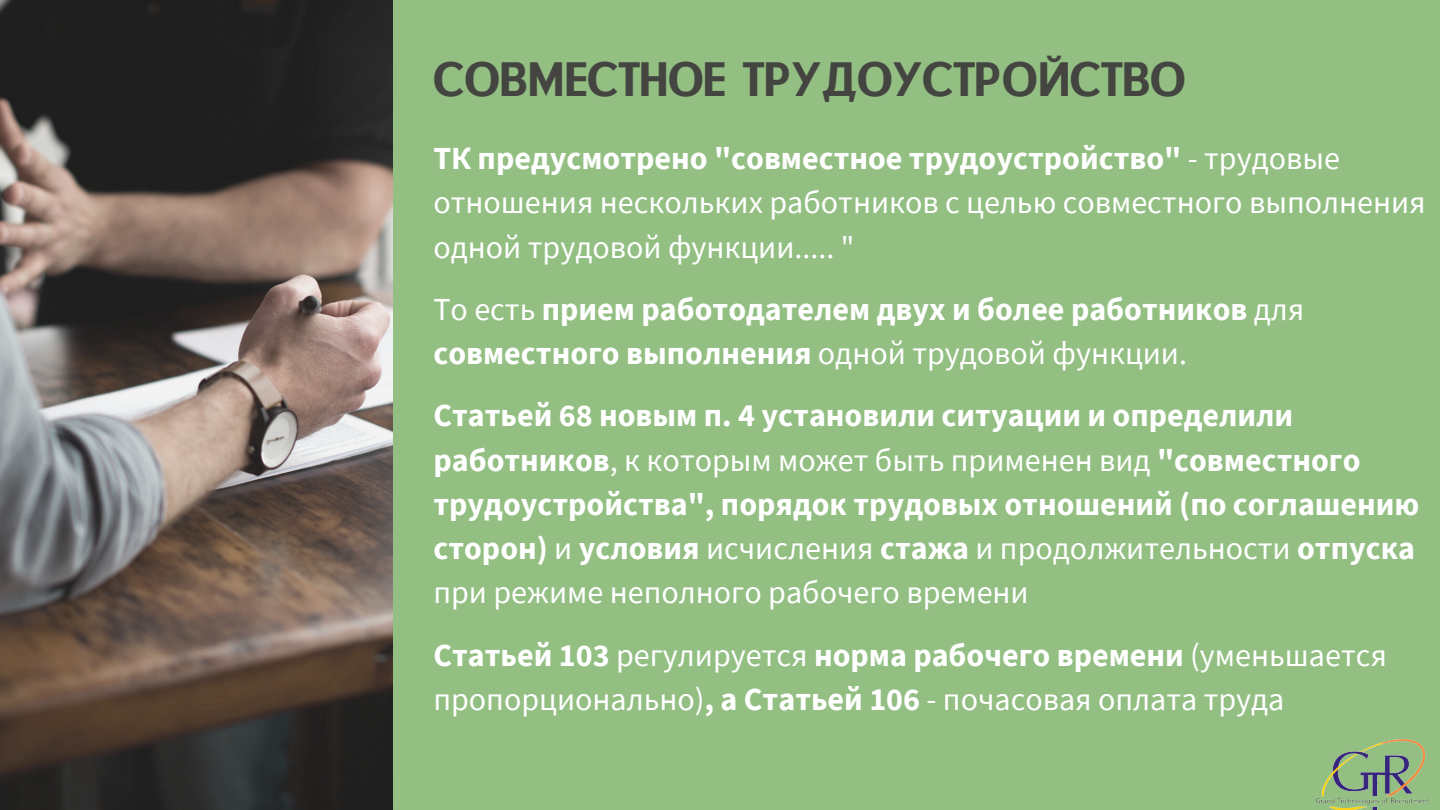
<style>
.page{position:relative;width:1440px;height:810px;background:#fff}
.page>*{position:absolute;margin:0;border:0;box-sizing:border-box;transform-origin:0 0}
.t1{font:46.9px "CAT Neuzeit";color:#444440}
.t2{font:700 32.1px/44.2px "Source Sans Pro";color:#fff}
.t3{font:32.1px/44.2px "Source Sans Pro";color:#fff}
.s1{font-weight:700}
.s2{font-weight:400}
</style>
<div class="page">
<div style="left:394px;top:0;width:1046px;height:810px;background:#93bf83"></div>
<img style="left:0;top:0;width:392px;height:810px">
<img style="left:1316px;top:739px;width:113px;height:71px">
<p class="t1" style="left:433px;top:50px;width:754px">СОВМЕСТНОЕ ТРУДОУСТРОЙСТВО</p>
<p class="t3" style="left:433px;top:136px;width:994px"><span class="s1">ТК предусмотрено "совместное трудоустройство"</span> - трудовые отношения нескольких работников с целью совместного выполнения одной трудовой функции..... "</p>
<p class="t2" style="left:433px;top:286px;width:873px"><span class="s2">То есть</span> прием работодателем двух и более работников <span class="s2">для </span>совместного выполнения <span class="s2">одной трудовой функции.</span></p>
<p class="t2" style="left:433px;top:393px;width:988px">Статьей 68 новым п. 4 установили ситуации и определили работников<span class="s2">, к которым может быть применен вид</span> "совместного трудоустройства", порядок трудовых отношений (по соглашению сторон) <span class="s2">и</span> условия <span class="s2">исчисления</span> стажа <span class="s2">и продолжительности</span> отпуска <span class="s2">при режиме неполного рабочего времени</span></p>
<p class="t3" style="left:433px;top:632px;width:955px"><span class="s1">Статьей 103</span> регулируется <span class="s1">норма рабочего времени</span> (уменьшается пропорционально)<span class="s1">, а Статьей 106</span> - почасовая оплата труда</p>
</div>
